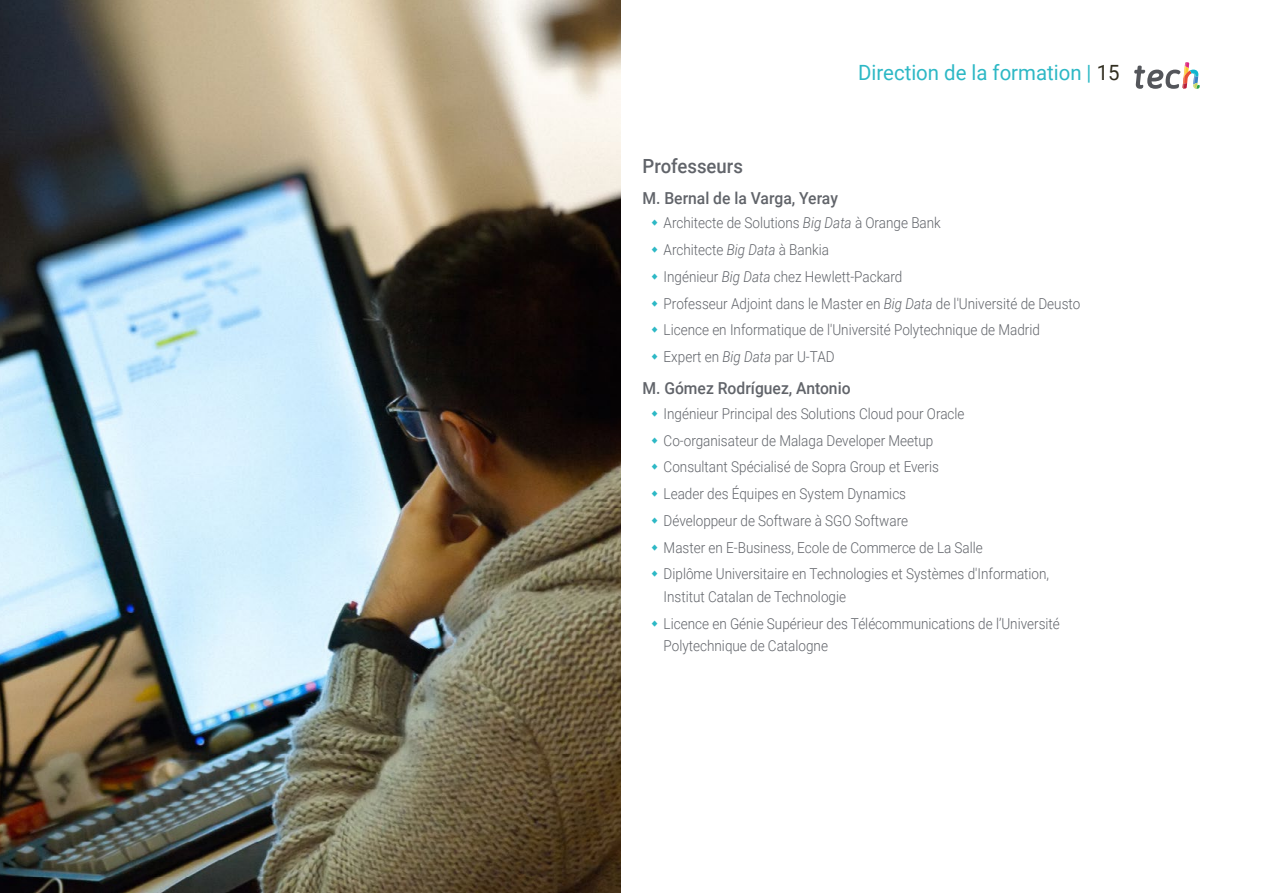
<style>
.page{position:relative;width:1263px;height:893px;background:#fff}
.page>*{position:absolute;margin:0;border:0;box-sizing:border-box;transform-origin:0 0}
.t1{font:21px "Roboto";color:#2db8c5}
.t2{font:500 19.5px "Roboto";color:#61646a;scale:.95 1}
.t3{font:500 16.5px "Roboto";color:#61646a;scale:.95 1}
.t4{font:300 15px/26.7px "Roboto";color:#61646a;scale:.9 1}
.s1{color:#312e20}
.s2{font-style:italic}
</style>
<div class="page">
<svg style="left:1134px;top:62px;width:66px;height:27px"></svg>
<img style="left:0;top:0;width:621px;height:893px">
<h1 class="t1" style="left:858px;top:57px;width:263px">Direction de la formation | <span class="s1">15</span></h1>
<h2 class="t2" style="left:643px;top:152px;width:107px">Professeurs</h2>
<p class="t3" style="left:642px;top:186px;width:207px">M. Bernal de la Varga, Yeray</p>
<p class="t4" style="left:664px;top:209px;width:464px">Architecte de Solutions <span class="s2">Big Data</span> à Orange Bank<br>Architecte <span class="s2">Big Data</span> à Bankia<br>Ingénieur <span class="s2">Big Data</span> chez Hewlett-Packard<br>Professeur Adjoint dans le Master en <span class="s2">Big Data</span> de l'Université de Deusto Licence en Informatique de l'Université Polytechnique de Madrid Expert en <span class="s2">Big Data</span> par U-TAD</p>
<p class="t3" style="left:642px;top:377px;width:221px">M. Gómez Rodríguez, Antonio</p>
<p class="t4" style="left:664px;top:399px;width:430px">Ingénieur Principal des Solutions Cloud pour Oracle Co-organisateur de Malaga Developer Meetup<br>Consultant Spécialisé de Sopra Group et Everis<br>Leader des Équipes en System Dynamics<br>Développeur de Software à SGO Software<br>Master en E-Business, Ecole de Commerce de La Salle<br>Diplôme Universitaire en Technologies et Systèmes d'Information,</p>
<p class="t4" style="left:664px;top:582px;width:442px">Institut Catalan de Technologie<br>Licence en Génie Supérieur des Télécommunications de l’Université</p>
<p class="t4" style="left:664px;top:632px;width:184px">Polytechnique de Catalogne</p>
</div>
